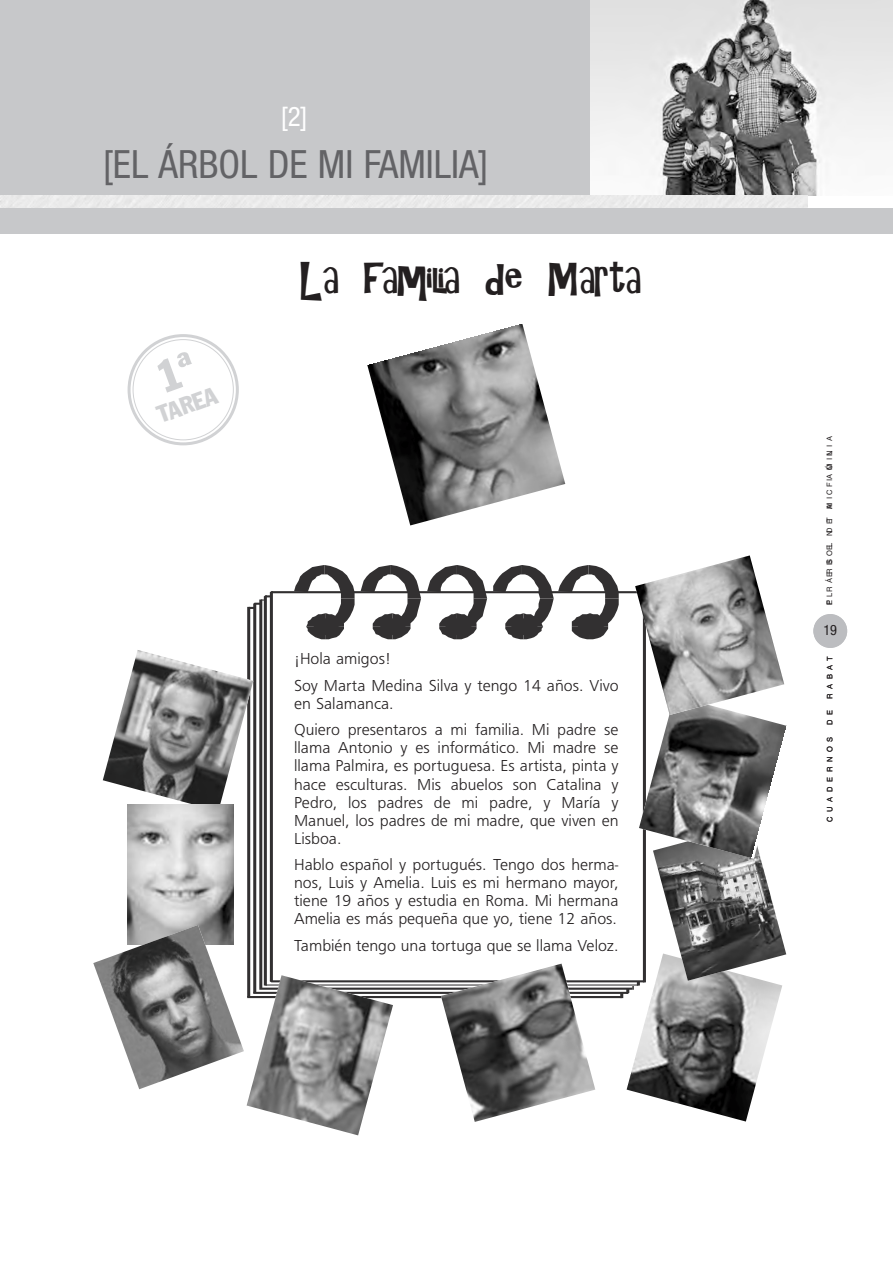
<style>
.page{position:relative;width:893px;height:1263px;background:#fff}
.page>*{position:absolute;margin:0;border:0;box-sizing:border-box;transform-origin:0 0}
.t1{font:42px "Gilligans Island";letter-spacing:-.03em;color:#231f20}
.t2{font:condensed 39px "Helvetica Neue";color:#636366}
.t3{font:condensed 27px "Helvetica Neue";color:#fff}
.t4{font:condensed 24px "Franklin Gothic";color:#d1d2d4}
.t5{font:16.5px/18px "Frugal Sans Light DTC";color:#231f20}
.t6{font:condensed 14.25px "Helvetica Neue";color:#231f20}
.t7{font:7.5px "Helvetica";letter-spacing:.61em;color:#231f20}
.t8{font:7.5px "Helvetica";letter-spacing:1.165em;color:#231f20}
.t9{font:7.5px "Helvetica";letter-spacing:.5em;color:#231f20}
</style>
<div class="page">
<img style="left:367px;top:324px;width:198px;height:201px">
<svg style="left:93px;top:555px;width:694px;height:580px"></svg>
<img style="left:441px;top:964px;width:154px;height:158px">
<div style="left:813px;top:614px;width:34px;height:34px;background:#bcbdc0;border-radius:50%"></div>
<div style="left:0;top:0;width:893px;height:234px;background:#c7c8ca"></div>
<img style="left:590px;top:0;width:303px;height:196px">
<svg style="left:0;top:196px;width:893px;height:12px;background:#ececec"></svg>
<svg style="left:127px;top:334px;width:112px;height:112px"></svg>
<p class="t3" style="left:281px;top:106px;width:28px">[2]</p>
<p class="t2" style="left:103px;top:150px;width:387px">[EL ÁRBOL DE MI FAMILIA]</p>
<p class="t4" style="left:155px;top:407px;width:63px;rotate:-20deg">TAREA</p>
<p class="t1" style="left:300px;top:262px;width:343px">La familia de Marta</p>
<p class="t5" style="left:294px;top:645px;width:326px;line-height:26.5px">¡Hola amigos!<br>Soy Marta Medina Silva y tengo 14 años. Vivo</p>
<p class="t5" style="left:294px;top:690px;width:326px;line-height:26.5px">en Salamanca.<br>Quiero presentaros a mi familia. Mi padre se</p>
<p class="t5" style="left:294px;top:739px;width:326px;text-align:justify">llama Antonio y es informático. Mi madre se llama Palmira, es portuguesa. Es artista, pinta y hace esculturas. Mis abuelos son Catalina y Pedro, los padres de mi padre, y María y Manuel, los padres de mi madre, que viven en Lisboa.</p>
<p class="t5" style="left:294px;top:855px;width:326px;text-align:justify">Hablo español y portugués. Tengo dos herma&shy;nos, Luis y Amelia. Luis es mi hermano mayor, tiene 19 años y estudia en Roma. Mi hermana Amelia es más pequeña que yo, tiene 12 años.</p>
<p class="t5" style="left:294px;top:936px;width:326px">También tengo una tortuga que se llama Veloz.</p>
<p class="t9" style="left:825px;top:487px;width:53px;rotate:-90deg">FAMILIA</p>
<p class="t8" style="left:825px;top:605px;width:156px;rotate:-90deg">PRESENTACIÓN</p>
<p class="t7" style="left:825px;top:509px;width:14px;rotate:-90deg">M I</p>
<p class="t7" style="left:825px;top:533px;width:16px;rotate:-90deg">D E</p>
<p class="t7" style="left:825px;top:583px;width:42px;rotate:-90deg">ÁRBOL</p>
<p class="t7" style="left:825px;top:605px;width:14px;rotate:-90deg">E L</p>
<p class="t6" style="left:823px;top:624px;width:15px">19</p>
<p class="t7" style="left:826px;top:699px;width:44px;rotate:-90deg">RABAT</p>
<p class="t7" style="left:826px;top:725px;width:17px;rotate:-90deg">D E</p>
<p class="t7" style="left:826px;top:821px;width:86px;rotate:-90deg">CUADERNOS</p>
</div>
